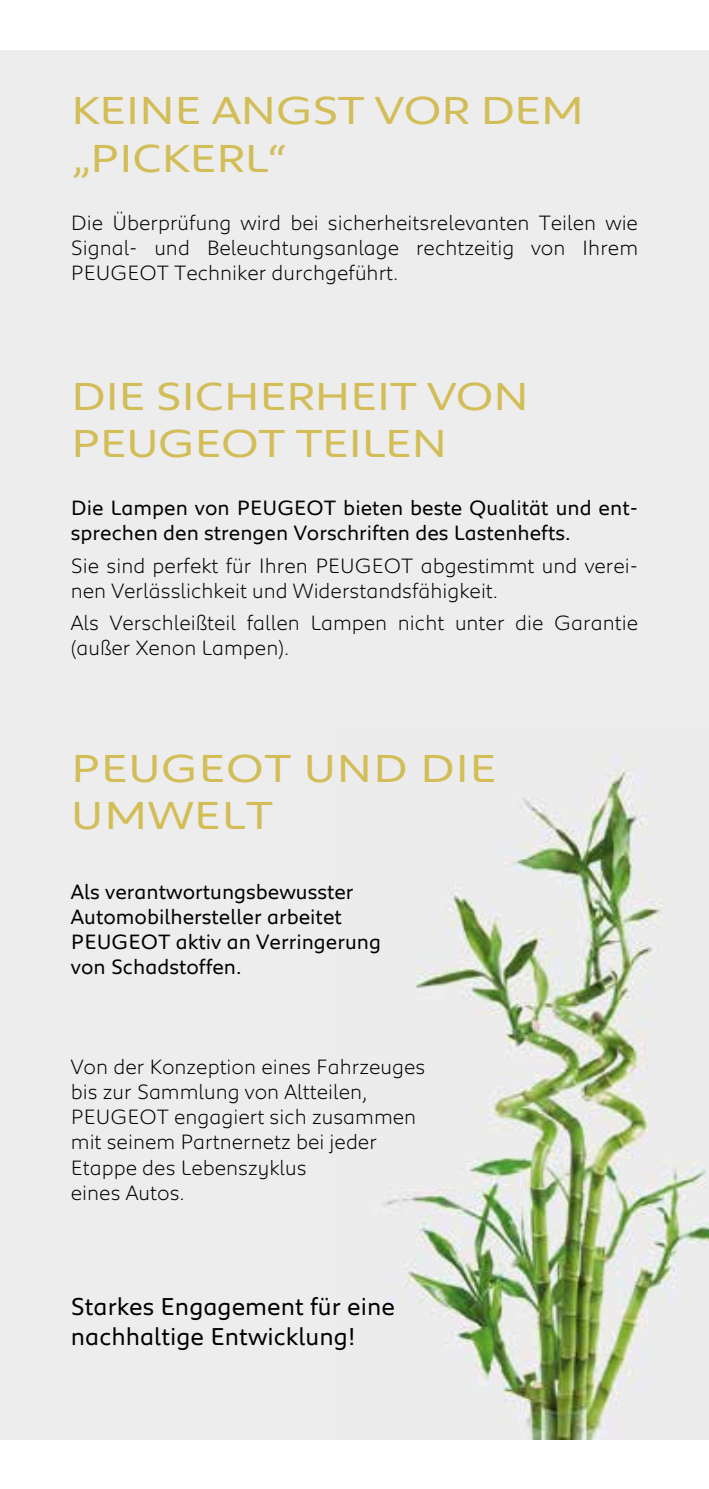
<style>
.page{position:relative;width:709px;height:1489px;background:#fff}
.page>*{position:absolute;margin:0;border:0;box-sizing:border-box;transform-origin:0 0}
.t1{font:40px/47.5px "Peugeot Expanded";letter-spacing:-.025em;color:#d2bd57}
.t2{font:40px/47.5px "Peugeot Expanded";color:#d2bd57}
.t3{font:25px/30px "Peugeot";color:#000}
.t4{font:300 21.25px/25px "Peugeot";color:#000}
.t5{font:21.25px/25px "Peugeot";color:#000}
</style>
<div class="page">
<div style="left:0;top:50px;width:709px;height:1389px;background:#ededed"></div>
<img style="left:384px;top:769px;width:325px;height:670px">
<h1 class="t1" style="left:71px;top:85px;width:515px">KEINE ANGST VOR DEM „PICKERL“</h1>
<p class="t4" style="left:71px;top:209px;width:568px;text-align:justify">Die Überprüfung wird bei sicherheitsrelevanten Teilen wie Signal- und Beleuchtungsanlage rechtzeitig von Ihrem PEUGEOT Techniker durchgeführt.</p>
<h1 class="t1" style="left:71px;top:370px;width:460px">DIE SICHERHEIT VON<br>PEUGEOT TEILEN</h1>
<p class="t5" style="left:71px;top:494px;width:568px">Die Lampen von PEUGEOT bieten beste Qualität und ent&shy;sprechen den strengen Vorschriften des Lastenhefts.</p>
<p class="t4" style="left:71px;top:551px;width:568px">Sie sind perfekt für Ihren PEUGEOT abgestimmt und verei&shy;nen Verlässlichkeit und Widerstandsfähigkeit.</p>
<p class="t4" style="left:71px;top:608px;width:568px">Als Verschleißteil fallen Lampen nicht unter die Garantie (außer Xenon Lampen).</p>
<h1 class="t2" style="left:71px;top:742px;width:427px">PEUGEOT UND DIE<br>UMWELT</h1>
<p class="t5" style="left:71px;top:878px;width:312px">Als verantwortungsbewusster<br>Automobilhersteller arbeitet<br>PEUGEOT aktiv an Verringerung von Schadstoffen.</p>
<p class="t4" style="left:71px;top:1053px;width:356px">Von der Konzeption eines Fahrzeuges bis zur Sammlung von Altteilen,<br>PEUGEOT engagiert sich zusammen mit seinem Partnernetz bei jeder<br>Etappe des Lebenszyklus<br>eines Autos.</p>
<p class="t3" style="left:71px;top:1289px;width:325px">Starkes Engagement für eine nachhaltige Entwicklung!</p>
</div>
